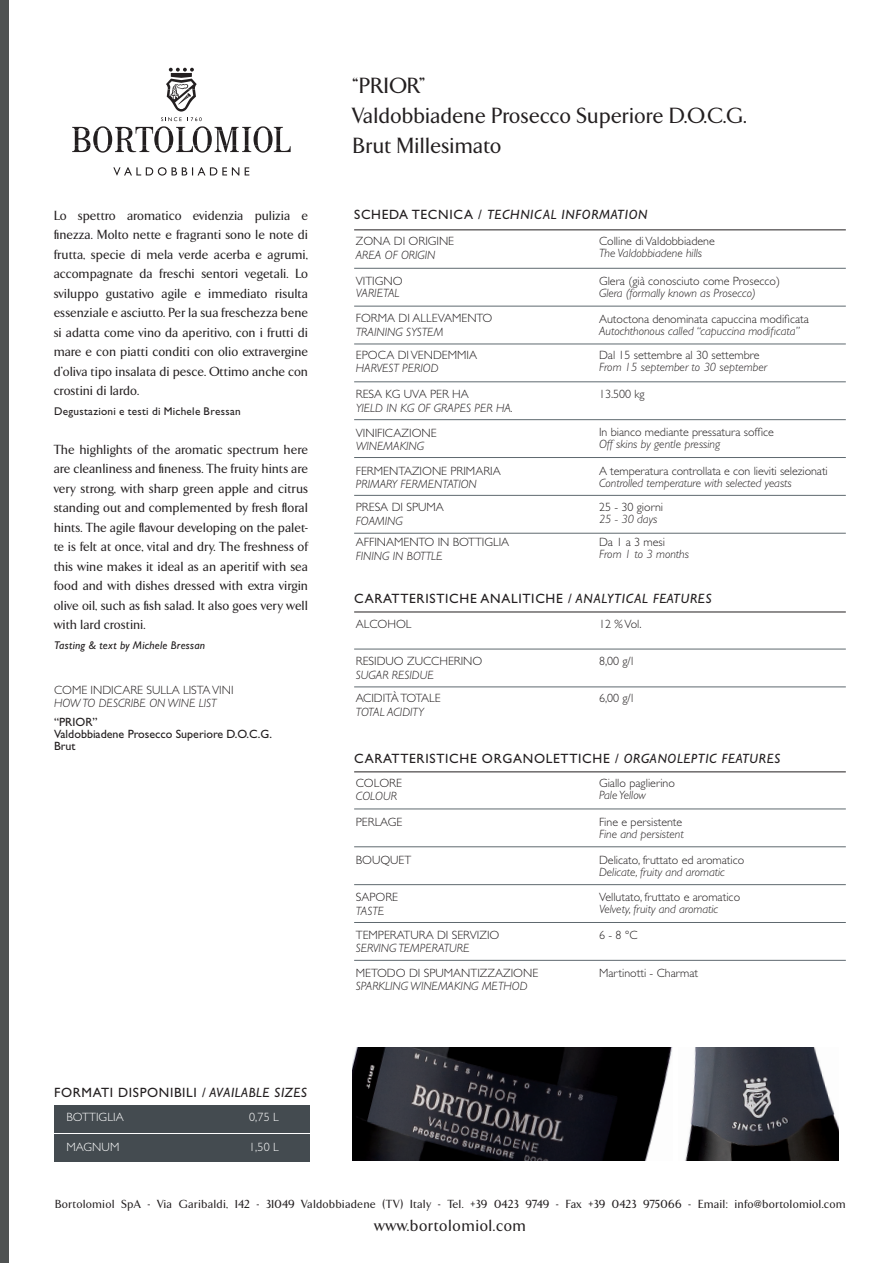
<style>
.page{position:relative;width:893px;height:1263px;background:#fff}
.page>*{position:absolute;margin:0;border:0;box-sizing:border-box;transform-origin:0 0}
.t1{font:500 22.5px "Arrow";letter-spacing:.005em;color:#231f20}
.t2{font:500 16.5px "Arrow";letter-spacing:.035em;color:#231f20}
.t3{font:500 13.5px/19.5px "Arrow";letter-spacing:.005em;color:#231f20;text-align:justify}
.t4{font:13.5px "Gill Sans Std";letter-spacing:.05em;color:#231f20}
.t5{font:italic 13.5px "Gill Sans Std";letter-spacing:.05em;color:#231f20}
.t6{font:300 12px "Gill Sans Std";color:#231f20}
.t7{font:italic 300 12px "Gill Sans Std";color:#231f20}
.t8{font:500 12px "Arrow";letter-spacing:.025em;color:#231f20}
.t9{font:12px "Gill Sans Std";color:#231f20}
.t10{font:300 12px "Gill Sans Std";letter-spacing:.01em;color:#fff}
.t11{font:11.25px "Gill Sans Std";letter-spacing:.025em;color:#231f20}
.t12{font:italic 11.25px "Gill Sans Std";letter-spacing:.025em;color:#231f20}
.s1{font-style:italic}
.s2{font-style:normal}
</style>
<div class="page">
<hr style="left:354px;top:229px;width:492px;height:1px;background:#231f20">
<hr style="left:354px;top:612px;width:492px;height:1px;background:#231f20">
<hr style="left:354px;top:771px;width:492px;height:1px;background:#231f20">
<hr style="left:354px;top:268px;width:492px;height:1px;background:#5f696f">
<hr style="left:354px;top:306px;width:492px;height:1px;background:#5f696f">
<hr style="left:354px;top:344px;width:492px;height:1px;background:#5f696f">
<hr style="left:354px;top:381px;width:492px;height:1px;background:#5f696f">
<hr style="left:354px;top:419px;width:492px;height:1px;background:#5f696f">
<hr style="left:354px;top:457px;width:492px;height:1px;background:#5f696f">
<hr style="left:354px;top:495px;width:492px;height:1px;background:#5f696f">
<hr style="left:354px;top:533px;width:492px;height:1px;background:#5f696f">
<hr style="left:354px;top:649px;width:492px;height:1px;background:#5f696f">
<hr style="left:354px;top:808px;width:492px;height:1px;background:#5f696f">
<hr style="left:354px;top:686px;width:492px;height:1px;background:#5f696f">
<hr style="left:354px;top:846px;width:492px;height:1px;background:#5f696f">
<hr style="left:354px;top:884px;width:492px;height:1px;background:#5f696f">
<hr style="left:354px;top:922px;width:492px;height:1px;background:#5f696f">
<hr style="left:354px;top:960px;width:492px;height:1px;background:#5f696f">
<div style="left:54px;top:1105px;width:255px;height:27px;background:#444b50"></div>
<div style="left:54px;top:1135px;width:255px;height:27px;background:#444b50"></div>
<div style="left:0;top:0;width:9px;height:1263px;background:#4f5252"></div>
<svg style="left:113px;top:167px;width:136px;height:9px"></svg>
<svg style="left:72px;top:68px;width:219px;height:85px"></svg>
<img style="left:685px;top:1047px;width:154px;height:113px">
<img style="left:353px;top:1047px;width:320px;height:113px">
<p class="t3" style="left:54px;top:206px;width:256px">Lo spettro aromatico evidenzia pulizia e finezza. Molto nette e fragranti sono le note di frutta, specie di mela verde acerba e agrumi, accompagnate da freschi sentori vegetali. Lo sviluppo gustativo agile e immediato risulta essenziale e asciutto. Per la sua freschezza bene si adatta come vino da aperitivo, con i frutti di mare e con piatti conditi con olio extravergine d’oliva tipo insalata di pesce. Ottimo anche con crostini di lardo.</p>
<p class="t11" style="left:54px;top:405px;width:188px">Degustazioni e testi di Michele Bressan</p>
<p class="t3" style="left:54px;top:440px;width:256px">The highlights of the aromatic spectrum here are cleanliness and fineness. The fruity hints are very strong, with sharp green apple and citrus standing out and complemented by fresh floral hints. The agile flavour developing on the palet&shy;te is felt at once, vital and dry. The freshness of this wine makes it ideal as an aperitif with sea food and with dishes dressed with extra virgin olive oil, such as fish salad. It also goes very well with lard crostini.</p>
<p class="t12" style="left:54px;top:639px;width:153px">Tasting &amp; text by Michele Bressan</p>
<p class="t6" style="left:54px;top:683px;width:181px">COME INDICARE SULLA LISTA VINI</p>
<p class="t7" style="left:54px;top:696px;width:164px">HOW TO DESCRIBE ON WINE LIST</p>
<p class="t9" style="left:54px;top:715px;width:45px">“PRIOR”</p>
<p class="t9" style="left:54px;top:727px;width:220px">Valdobbiadene Prosecco Superiore D.O.C.G.</p>
<p class="t9" style="left:54px;top:739px;width:23px">Brut</p>
<p class="t4" style="left:54px;top:1085px;width:254px">FORMATI DISPONIBILI <span class="s1">/ AVAILABLE SIZES</span></p>
<p class="t10" style="left:66px;top:1110px;width:59px">BOTTIGLIA</p>
<p class="t10" style="left:249px;top:1110px;width:31px">0,75 L</p>
<p class="t10" style="left:66px;top:1140px;width:55px">MAGNUM</p>
<p class="t10" style="left:249px;top:1140px;width:31px">1,50 L</p>
<p class="t1" style="left:353px;top:74px;width:74px">“PRIOR”</p>
<p class="t1" style="left:353px;top:104px;width:396px">Valdobbiadene Prosecco Superiore D.O.C.G.</p>
<p class="t1" style="left:353px;top:134px;width:150px">Brut Millesimato</p>
<p class="t5" style="left:354px;top:207px;width:295px"><span class="s2">SCHEDA TECNICA /</span> TECHNICAL INFORMATION</p>
<p class="t6" style="left:356px;top:235px;width:100px">ZONA DI ORIGINE</p>
<p class="t7" style="left:356px;top:248px;width:81px">AREA OF ORIGIN</p>
<p class="t6" style="left:599px;top:235px;width:117px">Colline di Valdobbiadene</p>
<p class="t7" style="left:599px;top:247px;width:105px">The Valdobbiadene hills</p>
<p class="t6" style="left:599px;top:274px;width:182px">Glera (già conosciuto come Prosecco)</p>
<p class="t7" style="left:599px;top:286px;width:158px">Glera (formally known as Prosecco)</p>
<p class="t6" style="left:599px;top:312px;width:211px">Autoctona denominata capuccina modificata</p>
<p class="t7" style="left:599px;top:324px;width:202px">Autochthonous called “capuccina modificata”</p>
<p class="t6" style="left:356px;top:274px;width:48px">VITIGNO</p>
<p class="t7" style="left:356px;top:286px;width:45px">VARIETAL</p>
<p class="t6" style="left:356px;top:312px;width:138px">FORMA DI ALLEVAMENTO</p>
<p class="t7" style="left:356px;top:325px;width:89px">TRAINING SYSTEM</p>
<p class="t6" style="left:356px;top:348px;width:123px">EPOCA DI VENDEMMIA</p>
<p class="t7" style="left:356px;top:362px;width:84px">HARVEST PERIOD</p>
<p class="t6" style="left:356px;top:387px;width:115px">RESA KG UVA PER HA</p>
<p class="t7" style="left:356px;top:401px;width:159px">YIELD IN KG OF GRAPES PER HA.</p>
<p class="t6" style="left:356px;top:426px;width:82px">VINIFICAZIONE</p>
<p class="t7" style="left:356px;top:439px;width:70px">WINEMAKING</p>
<p class="t6" style="left:356px;top:464px;width:146px">FERMENTAZIONE PRIMARIA</p>
<p class="t7" style="left:356px;top:477px;width:123px">PRIMARY FERMENTATION</p>
<p class="t6" style="left:356px;top:500px;width:90px">PRESA DI SPUMA</p>
<p class="t7" style="left:356px;top:514px;width:49px">FOAMING</p>
<p class="t6" style="left:356px;top:535px;width:155px">AFFINAMENTO IN BOTTIGLIA</p>
<p class="t7" style="left:356px;top:549px;width:88px">FINING IN BOTTLE</p>
<p class="t6" style="left:599px;top:348px;width:162px">Dal 15 settembre al 30 settembre</p>
<p class="t7" style="left:599px;top:360px;width:169px">From 15 september to 30 september</p>
<p class="t6" style="left:599px;top:387px;width:47px">13.500 kg</p>
<p class="t6" style="left:599px;top:425px;width:176px">In bianco mediante pressatura soffice</p>
<p class="t7" style="left:599px;top:437px;width:123px">Off skins by gentle pressing</p>
<p class="t6" style="left:599px;top:464px;width:230px">A temperatura controllata e con lieviti selezionati</p>
<p class="t7" style="left:599px;top:476px;width:194px">Controlled temperature with selected yeasts</p>
<p class="t6" style="left:599px;top:500px;width:66px">25 - 30 giorni</p>
<p class="t7" style="left:599px;top:512px;width:60px">25 - 30 days</p>
<p class="t6" style="left:599px;top:535px;width:67px">Da 1 a 3 mesi</p>
<p class="t7" style="left:599px;top:547px;width:91px">From 1 to 3 months</p>
<p class="t4" style="left:354px;top:591px;width:359px">CARATTERISTICHE ANALITICHE <span class="s1">/ ANALYTICAL FEATURES</span></p>
<p class="t6" style="left:356px;top:617px;width:57px">ALCOHOL</p>
<p class="t6" style="left:599px;top:617px;width:44px">12 % Vol.</p>
<p class="t6" style="left:356px;top:654px;width:128px">RESIDUO ZUCCHERINO</p>
<p class="t7" style="left:356px;top:668px;width:79px">SUGAR RESIDUE</p>
<p class="t6" style="left:599px;top:654px;width:36px">8,00 g/l</p>
<p class="t6" style="left:356px;top:691px;width:86px">ACIDITÀ TOTALE</p>
<p class="t7" style="left:356px;top:705px;width:70px">TOTAL ACIDITY</p>
<p class="t6" style="left:599px;top:691px;width:36px">6,00 g/l</p>
<p class="t4" style="left:354px;top:751px;width:428px">CARATTERISTICHE ORGANOLETTICHE <span class="s1">/ ORGANOLEPTIC FEATURES</span></p>
<p class="t6" style="left:356px;top:776px;width:48px">COLORE</p>
<p class="t7" style="left:356px;top:789px;width:43px">COLOUR</p>
<p class="t6" style="left:599px;top:776px;width:77px">Giallo paglierino</p>
<p class="t7" style="left:599px;top:788px;width:48px">Pale Yellow</p>
<p class="t6" style="left:356px;top:815px;width:48px">PERLAGE</p>
<p class="t6" style="left:599px;top:815px;width:85px">Fine e persistente</p>
<p class="t7" style="left:599px;top:827px;width:86px">Fine and persistent</p>
<p class="t6" style="left:356px;top:853px;width:57px">BOUQUET</p>
<p class="t6" style="left:356px;top:890px;width:44px">SAPORE</p>
<p class="t7" style="left:356px;top:904px;width:30px">TASTE</p>
<p class="t6" style="left:356px;top:928px;width:145px">TEMPERATURA DI SERVIZIO</p>
<p class="t7" style="left:356px;top:941px;width:115px">SERVING TEMPERATURE</p>
<p class="t6" style="left:356px;top:966px;width:184px">METODO DI SPUMANTIZZAZIONE</p>
<p class="t7" style="left:356px;top:979px;width:173px">SPARKLING WINEMAKING METHOD</p>
<p class="t6" style="left:599px;top:853px;width:147px">Delicato, fruttato ed aromatico</p>
<p class="t7" style="left:599px;top:865px;width:127px">Delicate, fruity and aromatic</p>
<p class="t6" style="left:599px;top:890px;width:143px">Vellutato, fruttato e aromatico</p>
<p class="t7" style="left:599px;top:902px;width:121px">Velvety, fruity and aromatic</p>
<p class="t6" style="left:599px;top:928px;width:40px">6 - 8 °C</p>
<p class="t6" style="left:599px;top:966px;width:101px">Martinotti - Charmat</p>
<p class="t8" style="left:55px;top:1198px;width:792px">Bortolomiol SpA - Via Garibaldi, 142 - 31049 Valdobbiadene (TV) Italy - Tel. +39 0423 9749 - Fax +39 0423 975066 - Email: info@bortolomiol.com</p>
<p class="t2" style="left:374px;top:1217px;width:153px">www.bortolomiol.com</p>
</div>
